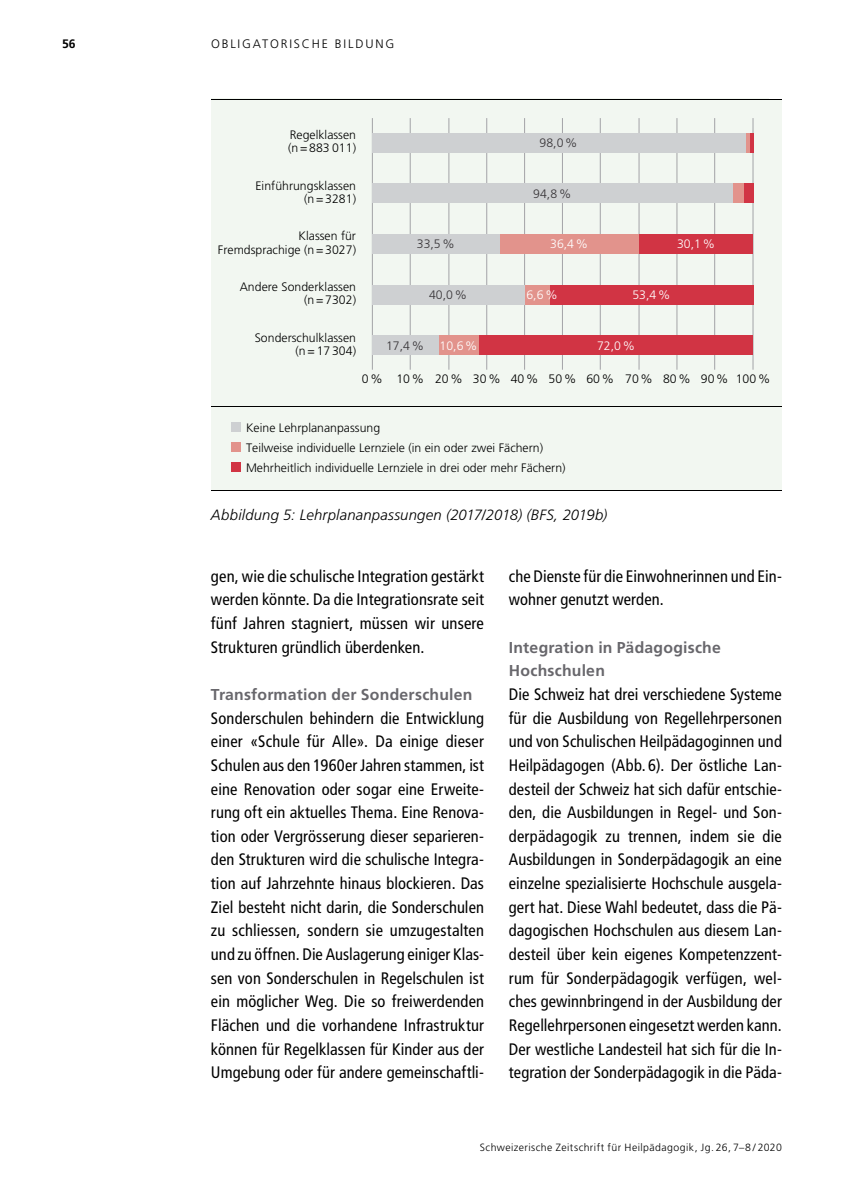
<style>
.page{position:relative;width:844px;height:1191px;background:#fff}
.page>*{position:absolute;margin:0;border:0;box-sizing:border-box;transform-origin:0 0}
.Artikel_Artikel_Lauftext_Artikel_P_Lauft{font:condensed 16.62px/23.6px "Frutiger LT";letter-spacing:.005em;color:#000;text-align:justify}
.Artikel_Artikel_Lauftext_Artikel_h6_Über{font:700 15.75px/23.6px "Frutiger LT";letter-spacing:.015em;color:#68676c}
.Artikel_Artikel_Elemente_Artikel_P_Legen{font:italic 300 14.88px "Frutiger LT";letter-spacing:.01em;color:#000}
.t1{font:300 12.25px/13.3px "Frutiger LT";color:#000;text-align:right}
.t2{font:300 12.25px "Frutiger LT";color:#fff}
.t3{font:300 12.25px "Frutiger LT";color:#373437}
.t4{font:300 12.25px "Frutiger LT";letter-spacing:.15em;color:#000}
.t5{font:700 12.25px "Frutiger LT";color:#000}
.t6{font:300 10.5px "Frutiger LT";letter-spacing:.04em;color:#000}
.Global_Kasten_Tabellen_Tabellen_X_Text__{font:300 8.75px "Frutiger LT";letter-spacing:.025em;color:#000}
</style>
<div class="page">
<div style="left:211px;top:99px;width:570px;height:392px;background:#f2f7f1"></div>
<hr style="left:372px;top:118px;width:1px;height:252px;background:#a3a3a7">
<hr style="left:448px;top:118px;width:1px;height:252px;background:#a3a3a7">
<hr style="left:524px;top:118px;width:1px;height:252px;background:#a3a3a7">
<hr style="left:599px;top:118px;width:1px;height:252px;background:#a3a3a7">
<hr style="left:676px;top:118px;width:1px;height:252px;background:#a3a3a7">
<hr style="left:752px;top:118px;width:1px;height:252px;background:#a3a3a7">
<hr style="left:409px;top:118px;width:1px;height:252px;background:#a3a3a7">
<hr style="left:486px;top:118px;width:1px;height:252px;background:#a3a3a7">
<hr style="left:562px;top:118px;width:1px;height:252px;background:#a3a3a7">
<hr style="left:638px;top:118px;width:1px;height:252px;background:#a3a3a7">
<hr style="left:714px;top:118px;width:1px;height:252px;background:#a3a3a7">
<div style="left:478px;top:335px;width:275px;height:20px;background:#d13444"></div>
<div style="left:438px;top:335px;width:40px;height:20px;background:#e2938c"></div>
<div style="left:372px;top:335px;width:66px;height:20px;background:#ced0d2"></div>
<div style="left:549px;top:285px;width:204px;height:19px;background:#d13444"></div>
<div style="left:524px;top:285px;width:25px;height:19px;background:#e2938c"></div>
<div style="left:372px;top:285px;width:152px;height:19px;background:#ced0d2"></div>
<div style="left:638px;top:234px;width:115px;height:20px;background:#d13444"></div>
<div style="left:499px;top:234px;width:139px;height:20px;background:#e2938c"></div>
<div style="left:372px;top:234px;width:127px;height:20px;background:#ced0d2"></div>
<svg style="left:749px;top:133px;width:4px;height:19px"></svg>
<svg style="left:745px;top:133px;width:4px;height:19px"></svg>
<div style="left:372px;top:133px;width:373px;height:19px;background:#ced0d2"></div>
<div style="left:743px;top:183px;width:10px;height:20px;background:#d13444"></div>
<div style="left:732px;top:183px;width:11px;height:20px;background:#e2938c"></div>
<div style="left:372px;top:183px;width:360px;height:20px;background:#ced0d2"></div>
<div style="left:231px;top:442px;width:10px;height:10px;background:#e2938c"></div>
<div style="left:231px;top:462px;width:10px;height:10px;background:#d13444"></div>
<div style="left:231px;top:422px;width:10px;height:10px;background:#ced0d2"></div>
<hr style="left:211px;top:99px;width:570px;height:1px;background:#000">
<hr style="left:211px;top:490px;width:570px;height:1px;background:#000">
<hr style="left:211px;top:407px;width:570px;height:1px;background:#000">
<p class="t5" style="left:62px;top:37px;width:15px">56</p>
<p class="t4" style="left:211px;top:37px;width:185px">OBLIGATORISCHE BILDUNG</p>
<p class="t1" style="left:288px;top:128px;width:70px;text-align:left">Regelklassen (n = 883 011)</p>
<p class="Global_Kasten_Tabellen_Tabellen_X_Text__" style="left:342px;top:139px;width:28px">17,4%</p>
<p class="t1" style="left:255px;top:179px;width:102px">Einführungsklassen (n = 3281)</p>
<p class="t3" style="left:539px;top:136px;width:39px">98,0%</p>
<p class="t3" style="left:533px;top:186px;width:39px">94,8%</p>
<p class="t1" style="left:218px;top:230px;width:140px">Klassen für<br>Fremdsprachige (n = 3027)</p>
<p class="t3" style="left:416px;top:237px;width:39px">33,5%</p>
<p class="t2" style="left:550px;top:237px;width:39px">36,4 %</p>
<p class="t2" style="left:676px;top:237px;width:39px">30,1 %</p>
<p class="Global_Kasten_Tabellen_Tabellen_X_Text__" style="left:218px;top:243px;width:77px">Einführungsklassen</p>
<p class="Global_Kasten_Tabellen_Tabellen_X_Text__" style="left:342px;top:243px;width:30px">94,8%</p>
<p class="Global_Kasten_Tabellen_Tabellen_X_Text__" style="left:218px;top:277px;width:51px">Regelklassen</p>
<p class="Global_Kasten_Tabellen_Tabellen_X_Text__" style="left:342px;top:277px;width:29px">98,0%</p>
<p class="t1" style="left:240px;top:280px;width:118px">Andere Sonderklassen (n = 7302)</p>
<p class="t2" style="left:526px;top:288px;width:33px">6,6 %</p>
<p class="t3" style="left:429px;top:288px;width:39px">40,0%</p>
<p class="t2" style="left:632px;top:288px;width:39px">53,4 %</p>
<p class="t1" style="left:255px;top:331px;width:103px">Sonderschulklassen (n = 17 304)</p>
<p class="t3" style="left:386px;top:338px;width:39px">17,4%</p>
<p class="t2" style="left:439px;top:338px;width:39px">10,6 %</p>
<p class="t2" style="left:597px;top:338px;width:39px">72,0 %</p>
<p class="t1" style="left:362px;top:373px;width:22px">0 %</p>
<p class="t1" style="left:435px;top:373px;width:29px">20 %</p>
<p class="t1" style="left:510px;top:373px;width:29px">40 %</p>
<p class="t1" style="left:586px;top:373px;width:29px">60 %</p>
<p class="t1" style="left:663px;top:373px;width:29px">80 %</p>
<p class="t1" style="left:735px;top:373px;width:36px">100 %</p>
<p class="t1" style="left:396px;top:373px;width:29px">10 %</p>
<p class="t1" style="left:473px;top:373px;width:29px">30 %</p>
<p class="t1" style="left:548px;top:373px;width:29px">50 %</p>
<p class="t1" style="left:625px;top:373px;width:29px">70 %</p>
<p class="t1" style="left:700px;top:373px;width:29px">90 %</p>
<p class="t1" style="left:246px;top:421px;width:135px">Keine Lehrplananpassung</p>
<p class="t1" style="left:246px;top:438px;width:321px;line-height:19.8px;text-align:left">Teilweise individuelle Lernziele (in ein oder zwei Fächern)<br>Mehrheitlich individuelle Lernziele in drei oder mehr Fächern)</p>
<p class="Artikel_Artikel_Elemente_Artikel_P_Legen" style="left:211px;top:506px;width:398px">Abbildung 5: Lehrplananpassungen (2017/2018) (BFS, 2019b)</p>
<p class="Artikel_Artikel_Lauftext_Artikel_P_Lauft" style="left:211px;top:564px;width:274px">gen, wie die schulische Integration gestärkt werden könnte. Da die Integrationsrate seit fünf Jahren stagniert, müssen wir unsere Strukturen gründlich überdenken.</p>
<h6 class="Artikel_Artikel_Lauftext_Artikel_h6_Über" style="left:211px;top:683px;width:263px">Transformation der Sonderschulen</h6>
<p class="Artikel_Artikel_Lauftext_Artikel_P_Lauft" style="left:211px;top:706px;width:274px">Sonderschulen behindern die Entwicklung einer «Schule für Alle». Da einige dieser Schulen aus den 1960er Jahren stammen, ist eine Renovation oder sogar eine Erweite&shy;rung oft ein aktuelles Thema. Eine Renova&shy;tion oder Vergrösserung dieser separieren&shy;den Strukturen wird die schulische Integra&shy;tion auf Jahrzehnte hinaus blockieren. Das Ziel besteht nicht darin, die Sonderschulen zu schliessen, sondern sie umzugestalten und zu öffnen. Die Auslagerung einiger Klas&shy;sen von Sonderschulen in Regelschulen ist ein möglicher Weg. Die so freiwerdenden Flächen und die vorhandene Infrastruktur können für Regelklassen für Kinder aus der Umgebung oder für andere gemeinschaftli-</p>
<p class="Artikel_Artikel_Lauftext_Artikel_P_Lauft" style="left:508px;top:564px;width:274px">che Dienste für die Einwohnerinnen und Ein&shy;wohner genutzt werden.</p>
<h6 class="Artikel_Artikel_Lauftext_Artikel_h6_Über" style="left:508px;top:635px;width:213px">Integration in Pädagogische<br>Hochschulen</h6>
<p class="Artikel_Artikel_Lauftext_Artikel_P_Lauft" style="left:508px;top:682px;width:274px">Die Schweiz hat drei verschiedene Systeme für die Ausbildung von Regellehrpersonen und von Schulischen Heilpädagoginnen und Heilpädagogen (Abb. 6). Der östliche Lan&shy;desteil der Schweiz hat sich dafür entschie&shy;den, die Ausbildungen in Regel- und Son&shy;derpädagogik zu trennen, indem sie die Ausbildungen in Sonderpädagogik an eine einzelne spezialisierte Hochschule ausgela&shy;gert hat. Diese Wahl bedeutet, dass die Pä&shy;dagogischen Hochschulen aus diesem Lan&shy;desteil über kein eigenes Kompetenzzent&shy;rum für Sonderpädagogik verfügen, wel&shy;ches gewinnbringend in der Ausbildung der Regellehrpersonen eingesetzt werden kann.<br>Der westliche Landesteil hat sich für die In&shy;tegration der Sonderpädagogik in die Päda-</p>
<p class="t6" style="left:479px;top:1141px;width:303px">Schweizerische Zeitschrift für Heilpädagogik, Jg. 26, 7–8 / 2020</p>
</div>
